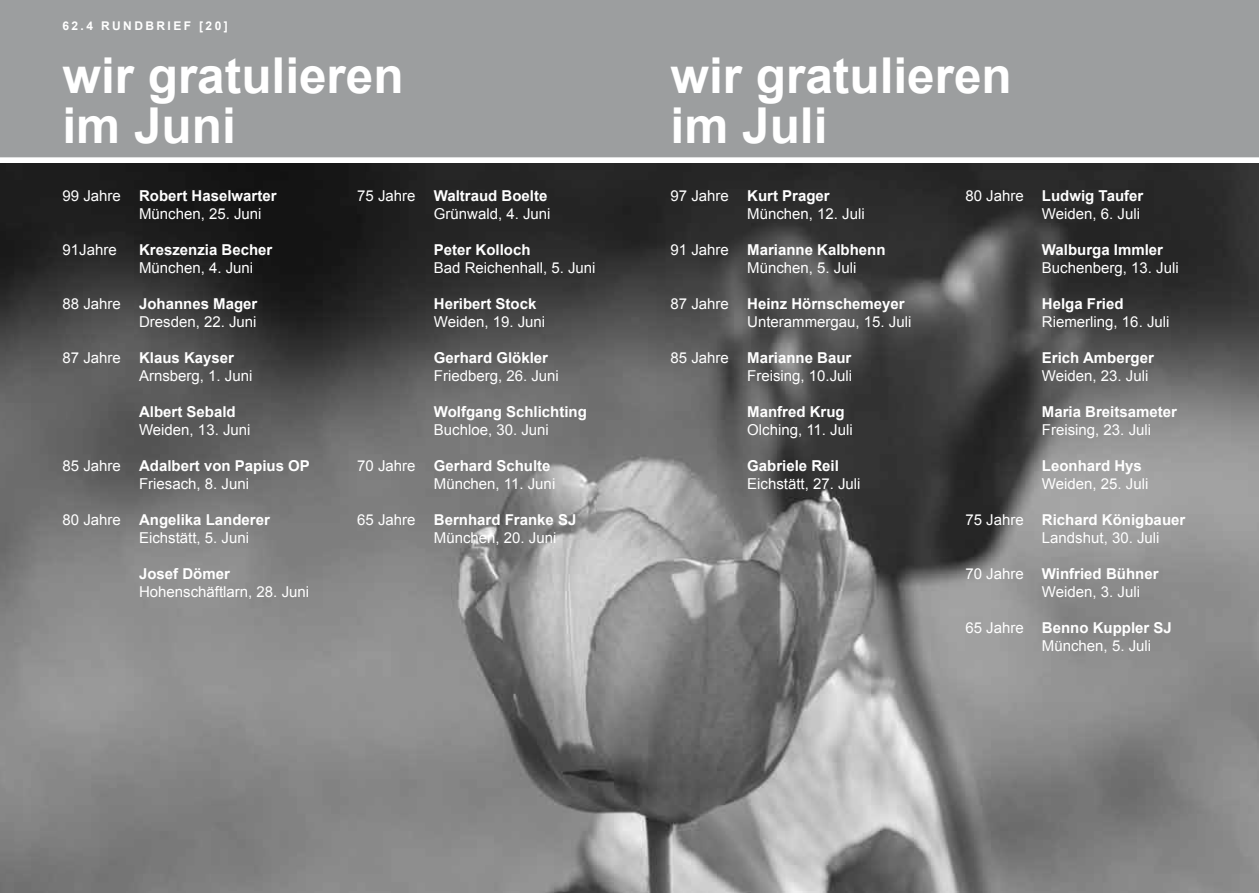
<style>
.page{position:relative;width:1259px;height:893px;background:#fff}
.page>*{position:absolute;margin:0;border:0;box-sizing:border-box;transform-origin:0 0}
.t1{font:700 49.5px/49.5px "Arial";color:#fff}
.t2{font:15px/18px "Arial";color:#fff}
.t3{font:700 15px "Arial";color:#fff}
.t4{font:700 12px "Arial";letter-spacing:.2em;color:#fff}
.s1{font-weight:700}
</style>
<div class="page">
<img style="left:0;top:163px;width:1259px;height:730px">
<div style="left:0;top:0;width:1259px;height:157px;background:#9c9e9f"></div>
<p class="t4" style="left:62px;top:17px;width:167px">62.4 RU ndb rief [20]</p>
<h1 class="t1" style="left:62px;top:53px;width:343px">wir gratulieren im Juni</h1>
<h1 class="t1" style="left:670px;top:53px;width:343px">wir gratulieren im Juli</h1>
<p class="t2" style="left:139px;top:187px;width:139px;text-indent:-77px">99 Jahre <span class="s1">Robert Haselwarter<br></span>München, 25. Juni</p>
<p class="t2" style="left:62px;top:241px;width:56px">91Jahre</p>
<p class="t3" style="left:139px;top:240px;width:135px">Kreszenzia Becher</p>
<p class="t2" style="left:139px;top:259px;width:116px">München, 4. Juni</p>
<p class="t2" style="left:62px;top:295px;width:197px;text-align:right">88 Jahre <span class="s1">Johannes Mager<br></span>Dresden, 22. Juni</p>
<p class="t2" style="left:139px;top:349px;width:115px;text-indent:-77px">87 Jahre <span class="s1">Klaus Kayser<br></span>Arnsberg, 1. Juni</p>
<p class="t3" style="left:139px;top:402px;width:98px">Albert Sebald</p>
<p class="t2" style="left:139px;top:421px;width:113px">Weiden, 13. Juni</p>
<p class="t2" style="left:139px;top:457px;width:172px;text-indent:-77px">85 Jahre <span class="s1">Adalbert von Papius OP<br></span>Friesach, 8. Juni</p>
<p class="t2" style="left:139px;top:511px;width:133px;text-indent:-77px">80 Jahre <span class="s1">Angelika Landerer<br></span>Eichstätt, 5. Juni</p>
<p class="t3" style="left:139px;top:564px;width:93px">Josef Dömer</p>
<p class="t2" style="left:139px;top:583px;width:172px">Hohenschäftlarn, 28. Juni</p>
<p class="t2" style="left:357px;top:187px;width:195px;text-align:right">75 Jahre <span class="s1">Waltraud Boelte<br></span>Grünwald, 4. Juni</p>
<p class="t3" style="left:434px;top:240px;width:98px">Peter Kolloch</p>
<p class="t2" style="left:434px;top:259px;width:163px">Bad Reichenhall, 5. Juni</p>
<p class="t3" style="left:434px;top:294px;width:104px">Heribert Stock</p>
<p class="t2" style="left:434px;top:313px;width:113px">Weiden, 19. Juni</p>
<p class="t3" style="left:434px;top:348px;width:116px">Gerhard Glökler</p>
<p class="t2" style="left:434px;top:367px;width:127px">Friedberg, 26. Juni</p>
<p class="t3" style="left:434px;top:402px;width:155px">Wolfgang Schlichting</p>
<p class="t2" style="left:434px;top:421px;width:117px">Buchloe, 30. Juni</p>
<p class="t2" style="left:434px;top:457px;width:123px;text-indent:-77px">70 Jahre <span class="s1">Gerhard Schulte<br></span>München, 11. Juni</p>
<p class="t2" style="left:434px;top:511px;width:134px;text-indent:-77px">65 Jahre <span class="s1">Bernhard Franke SJ<br></span>München, 20. Juni</p>
<p class="t2" style="left:747px;top:187px;width:119px;text-indent:-77px">97 Jahre <span class="s1">Kurt Prager<br></span>München, 12. Juli</p>
<p class="t2" style="left:747px;top:241px;width:140px;text-indent:-77px">91 Jahre <span class="s1">Marianne Kalbhenn<br></span>München, 5. Juli</p>
<p class="t2" style="left:747px;top:295px;width:166px;text-indent:-77px">87 Jahre <span class="s1">Heinz Hörnschemeyer<br></span>Unterammergau, 15. Juli</p>
<p class="t2" style="left:670px;top:349px;width:183px;text-align:right">85 Jahre <span class="s1">Marianne Baur<br></span>Freising, 10.Juli</p>
<p class="t3" style="left:747px;top:402px;width:99px">Manfred Krug</p>
<p class="t2" style="left:747px;top:421px;width:107px">Olching, 11. Juli</p>
<p class="t3" style="left:747px;top:456px;width:93px">Gabriele Reil</p>
<p class="t2" style="left:747px;top:475px;width:115px">Eichstätt, 27. Juli</p>
<p class="t2" style="left:965px;top:187px;width:180px;text-align:right">80 Jahre <span class="s1">Ludwig Taufer<br></span>Weiden, 6. Juli</p>
<p class="t3" style="left:1042px;top:240px;width:123px">Walburga Immler</p>
<p class="t2" style="left:1042px;top:259px;width:138px">Buchenberg, 13. Juli</p>
<p class="t3" style="left:1042px;top:294px;width:83px">Helga Fried</p>
<p class="t2" style="left:1042px;top:313px;width:129px">Riemerling, 16. Juli</p>
<p class="t3" style="left:1042px;top:348px;width:114px">Erich Amberger</p>
<p class="t2" style="left:1042px;top:367px;width:108px">Weiden, 23. Juli</p>
<p class="t3" style="left:1042px;top:402px;width:137px">Maria Breitsameter</p>
<p class="t2" style="left:1042px;top:421px;width:111px">Freising, 23. Juli</p>
<p class="t3" style="left:1042px;top:456px;width:102px">Leonhard Hys</p>
<p class="t2" style="left:1042px;top:475px;width:108px">Weiden, 25. Juli</p>
<p class="t2" style="left:1042px;top:511px;width:145px;text-indent:-77px">75 Jahre <span class="s1">Richard Königbauer<br></span>Landshut, 30. Juli</p>
<p class="t2" style="left:1042px;top:565px;width:118px;text-indent:-77px">70 Jahre <span class="s1">Winfried Bühner<br></span>Weiden, 3. Juli</p>
<p class="t2" style="left:1042px;top:619px;width:121px;text-indent:-77px">65 Jahre <span class="s1">Benno Kuppler SJ<br></span>München, 5. Juli</p>
</div>
